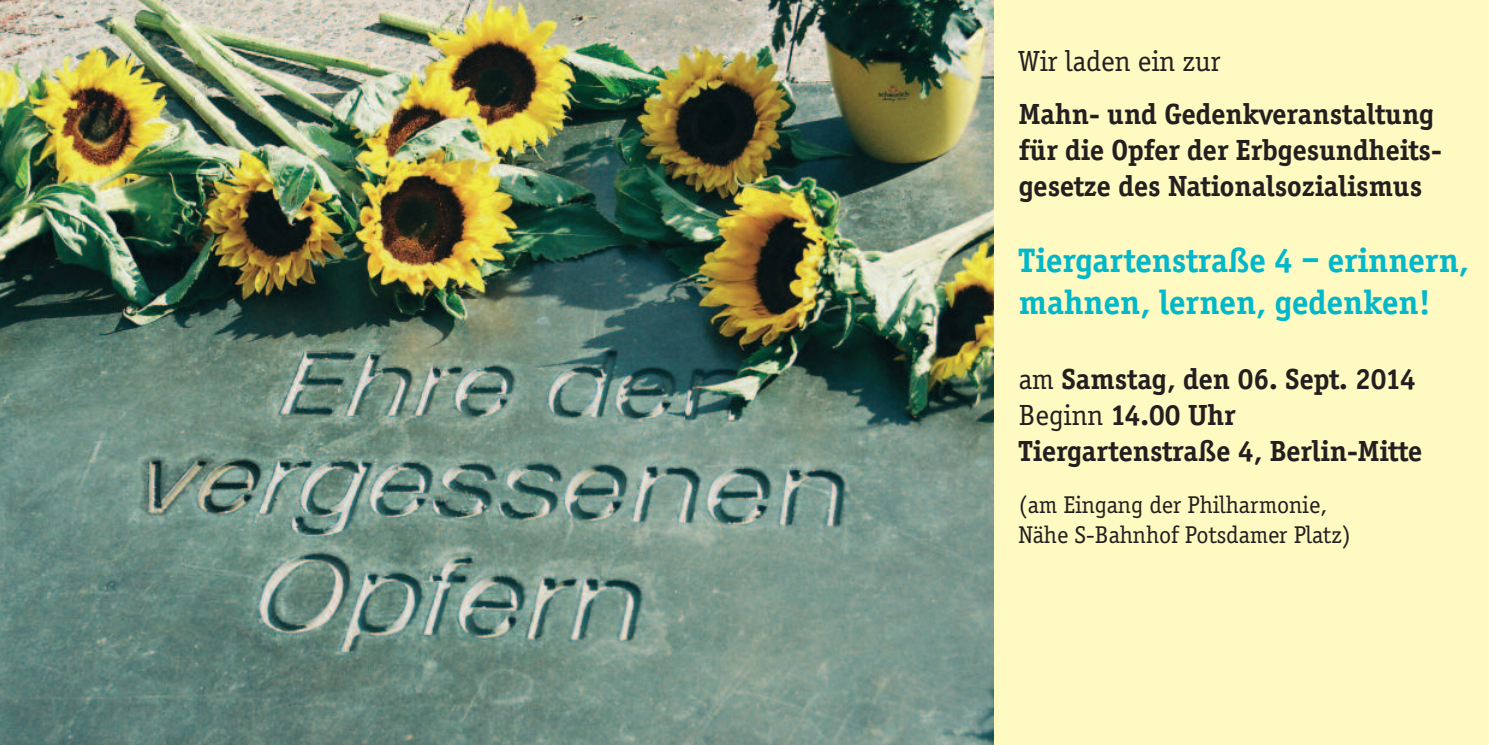
<style>
.page{position:relative;width:1489px;height:745px;background:#fff}
.page>*{position:absolute;margin:0;border:0;box-sizing:border-box;transform-origin:0 0}
.t1{font:700 35px/42px "Officina Serif";color:#00b8c9}
.t2{font:700 30px/36px "Officina Serif";color:#231f20}
.t3{font:30px "Officina Serif";color:#231f20}
.t4{font:25px/30px "Officina Serif";color:#231f20}
.s1{font-weight:400}
</style>
<div class="page">
<img style="left:0;top:0;width:994px;height:744px">
<div style="left:994px;top:0;width:494px;height:744px;background:#fffac1"></div>
<p class="t3" style="left:1018px;top:43px;width:203px">Wir laden ein zur</p>
<p class="t2" style="left:1018px;top:96px;width:424px">Mahn- und Gedenkveranstaltung für die Opfer der Erbgesundheits&shy;gesetze des Nationalsozialismus</p>
<p class="t1" style="left:1018px;top:239px;width:451px">Tiergartenstraße 4 – erinnern, mahnen, lernen, gedenken!</p>
<p class="t2" style="left:1018px;top:360px;width:405px"><span class="s1">am</span> Samstag, den 06. Sept. 2014<br><span class="s1">Beginn</span> 14.00 Uhr<br>Tiergartenstraße 4, Berlin-Mitte</p>
<p class="t4" style="left:1018px;top:489px;width:333px">(am Eingang der Philharmonie,<br>Nähe S-Bahnhof Potsdamer Platz)</p>
</div>
